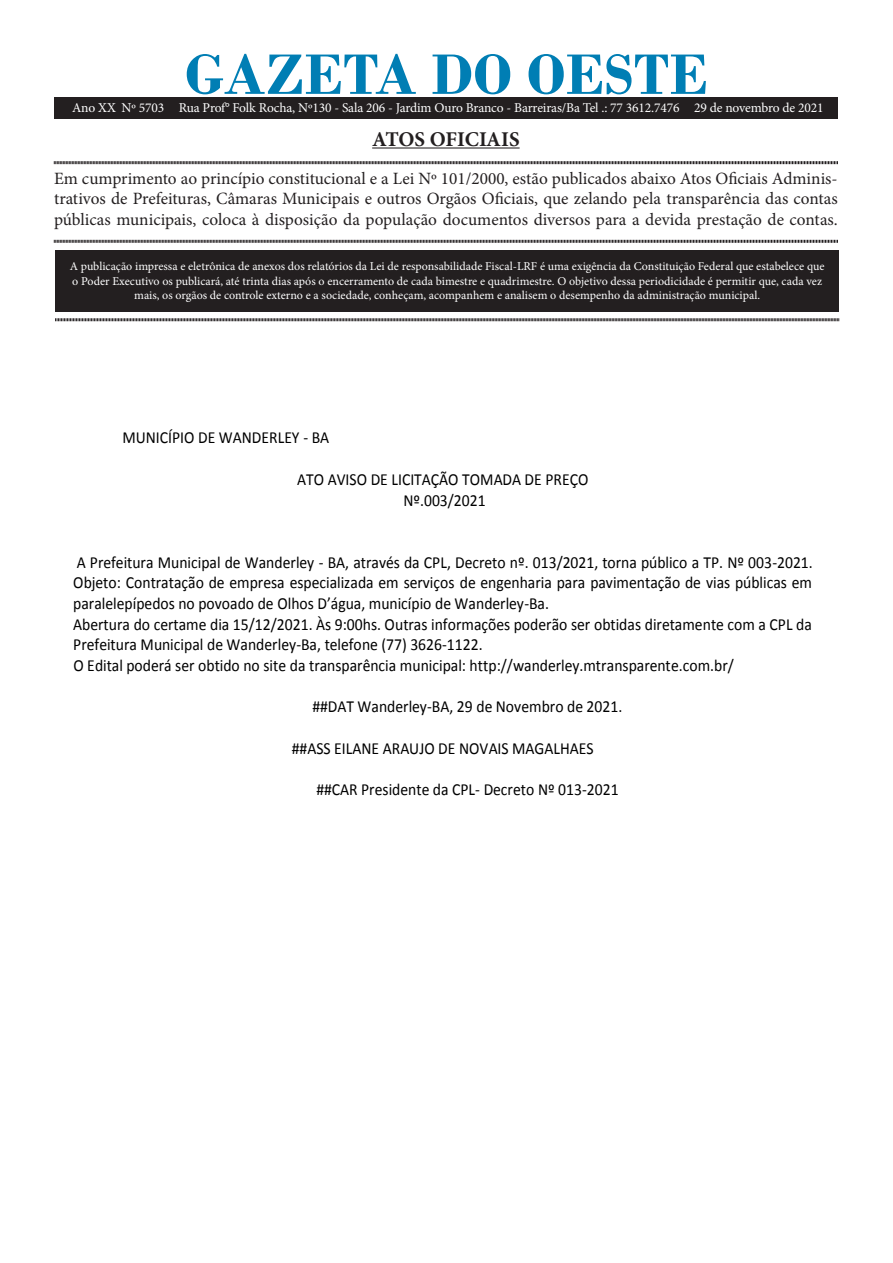
<style>
.page{position:relative;width:893px;height:1263px;background:#fff}
.page>*{position:absolute;margin:0;border:0;box-sizing:border-box;transform-origin:0 0}
.t1{font:700 60px "Bodoni";color:#007eb4}
.t2{font:700 21px "Minion Pro";letter-spacing:-.005em;color:#231f20}
.t3{font:17.25px/20.7px "Minion Pro";color:#231f20;text-align:justify}
.t4{font:16.95px/20.7px "Calibri";color:#000;text-align:center;scale:.92 1}
.t5{font:13.5px "Minion Pro";letter-spacing:-.01em;color:#fff}
.t6{font:12px/14.4px "Minion Pro";color:#fff;text-align:center}
</style>
<div class="page">
<div style="left:55px;top:250px;width:784px;height:61px;background:#231f20"></div>
<hr style="left:372px;top:147px;width:148px;height:2px;background:#231f20">
<svg style="left:54px;top:161px;width:784px;height:4px;background:#908e8e"></svg>
<svg style="left:54px;top:239px;width:784px;height:4px;background:#908e8e"></svg>
<svg style="left:55px;top:318px;width:784px;height:4px;background:#908e8e"></svg>
<div style="left:54px;top:98px;width:784px;height:20px;background:#231f20"></div>
<p class="t1" style="left:185px;top:39px;width:525px">GAZETA DO OESTE</p>
<p class="t2" style="left:372px;top:124px;width:149px">ATOS OFICIAIS</p>
<p class="t3" style="left:54px;top:168px;width:785px">Em cumprimento ao princípio constitucional e a Lei Nº 101/2000, estão publicados abaixo Atos Oficiais Adminis&shy;trativos de Prefeituras, Câmaras Municipais e outros Orgãos Oficiais, que zelando pela transparência das contas públicas municipais, coloca à disposição da população documentos diversos para a devida prestação de contas.</p>
<p class="t6" style="left:70px;top:259px;width:756px">A publicação impressa e eletrônica de anexos dos relatórios da Lei de responsabilidade Fiscal-LRF é uma exigência da Constituição Federal que estabelece que o Poder Executivo os publicará, até trinta dias após o encerramento de cada bimestre e quadrimestre. O objetivo dessa periodicidade é permitir que, cada vez mais, os orgãos de controle externo e a sociedade, conheçam, acompanhem e analisem o desempenho da administração municipal.</p>
<p class="t5" style="left:72px;top:98px;width:753px">Ano XX Nº 5703 Rua Prof° Folk Rocha, Nº130 - Sala 206 - Jardim Ouro Branco - Barreiras/Ba Tel .: 77 3612.7476 29 de novembro de 2021</p>
<p class="t4" style="left:122px;top:427px;width:226px">MUNICÍPIO DE WANDERLEY - BA</p>
<p class="t4" style="left:297px;top:469px;width:318px">ATO AVISO DE LICITAÇÃO TOMADA DE PREÇO<br>Nº.003/2021</p>
<p class="t4" style="left:73px;top:552px;width:805px;text-align:left">A Prefeitura Municipal de Wanderley - BA, através da CPL, Decreto nº. 013/2021, torna público a TP. Nº 003-2021.<br>Objeto: Contratação de empresa especializada em serviços de engenharia para pavimentação de vias públicas em paralelepípedos no povoado de Olhos D’água, município de Wanderley-Ba.<br>Abertura do certame dia 15/12/2021. Às 9:00hs. Outras informações poderão ser obtidas diretamente com a CPL da Prefeitura Municipal de Wanderley-Ba, telefone (77) 3626-1122.<br>O Edital poderá ser obtido no site da transparência municipal: http://wanderley.mtransparente.com.br/</p>
<p class="t4" style="left:312px;top:696px;width:338px">##DAT Wanderley-BA, 29 de Novembro de 2021.</p>
<p class="t4" style="left:292px;top:738px;width:330px">##ASS EILANE ARAUJO DE NOVAIS MAGALHAES</p>
<p class="t4" style="left:316px;top:779px;width:330px">##CAR Presidente da CPL- Decreto Nº 013-2021</p>
</div>
